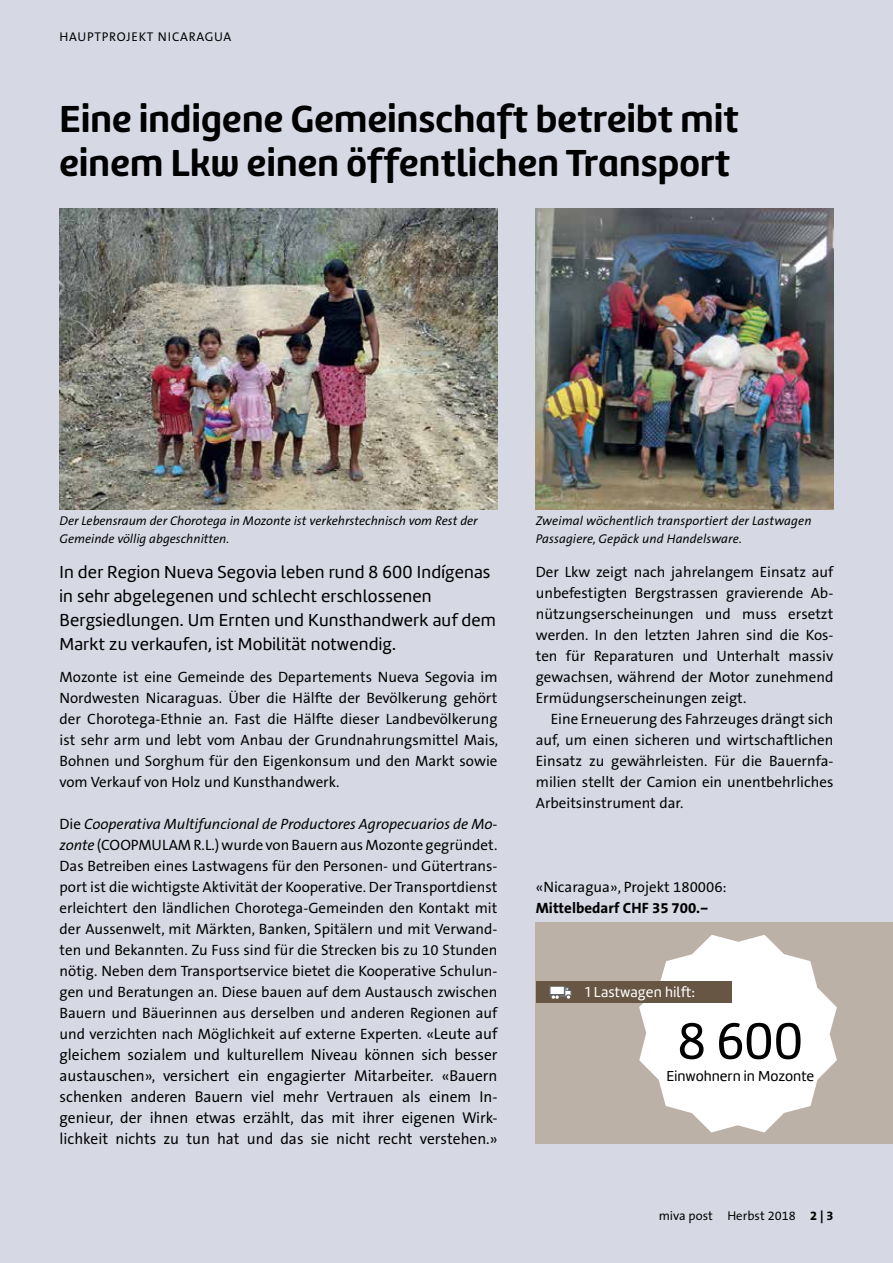
<style>
.page{position:relative;width:893px;height:1263px;background:#d6d8e4}
.page>*{position:absolute;margin:0;border:0;box-sizing:border-box;transform-origin:0 0}
.t1{font:52.5px "Marine Rounded Regular";color:#000}
.t2{font:39px/44.2px "Marine Rounded UP Bold";letter-spacing:.005em;color:#000}
.t3{font:18px/24px "Marine Rounded Regular";letter-spacing:.01em;color:#000}
.t4{font:15.75px/21px "The Sans Office LF";color:#000;text-align:justify}
.t5{font:15px/21px "The Sans Office LF";color:#000;text-align:justify}
.t6{font:700 15px "The Sans Office LF";color:#000}
.t7{font:15px "Marine Rounded Regular";color:#000}
.t8{font:15px "Marine Rounded Regular";letter-spacing:.01em;color:#fff}
.t9{font:italic 12.75px/17.2px "The Sans Office LF";color:#000}
.t10{font:12.75px "The Sans Office LF";letter-spacing:.045em;color:#000}
.t11{font:12.75px "The Sans Office LF";color:#000}
.s1{font-style:italic}
.s2{font-size:15.75px}
.s3{font-weight:700}
</style>
<div class="page">
<div style="left:536px;top:923px;width:357px;height:221px;background:#bbb1a7"></div>
<svg style="left:639px;top:935px;width:198px;height:197px"></svg>
<div style="left:536px;top:982px;width:195px;height:21px;background:#675643"></div>
<img style="left:60px;top:209px;width:437px;height:301px">
<img style="left:536px;top:209px;width:297px;height:301px">
<svg style="left:549px;top:986px;width:23px;height:13px"></svg>
<p class="t10" style="left:60px;top:29px;width:173px">HAUPTPROJEKT NICARAGUA</p>
<h2 class="t2" style="left:60px;top:96px;width:681px">Eine indigene Gemeinschaft betreibt mit einem Lkw einen öffentlichen Transport</h2>
<p class="t9" style="left:60px;top:512px;width:420px">Der Lebensraum der Chorotega in Mozonte ist verkehrstechnisch vom Rest der<br>Gemeinde völlig abgeschnitten.</p>
<p class="t9" style="left:536px;top:512px;width:277px">Zweimal wöchentlich transportiert der Lastwagen<br>Passagiere, Gepäck und Handelsware.</p>
<p class="t5" style="left:536px;top:561px;width:299px">Der Lkw zeigt nach jahrelangem Einsatz auf unbefestigten Bergstrassen gravierende Ab&shy;nützungserscheinungen und muss ersetzt werden. In den letzten Jahren sind die Kos&shy;ten für Reparaturen und Unterhalt massiv gewachsen, während der Motor zunehmend Ermüdungserscheinungen zeigt.</p>
<p class="t5" style="left:536px;top:708px;width:299px;text-indent:15px">Eine Erneuerung des Fahrzeuges drängt sich auf, um einen sicheren und wirtschaftlichen Einsatz zu gewährleisten. Für die Bauernfa&shy;milien stellt der Camion ein unentbehrliches Arbeitsinstrument dar.</p>
<p class="t3" style="left:60px;top:560px;width:438px">In der Region Nueva Segovia leben rund 8 600 Indígenas in sehr abgelegenen und schlecht erschlossenen Bergsiedlungen. Um Ernten und Kunsthandwerk auf dem Markt zu verkaufen, ist Mobilität notwendig.</p>
<p class="t5" style="left:60px;top:666px;width:440px">Mozonte ist eine Gemeinde des Departements Nueva Segovia im Nordwesten Nicaraguas. Über die Hälfte der Bevölkerung gehört der Chorotega-Ethnie an. Fast die Hälfte dieser Landbevölkerung ist sehr arm und lebt vom Anbau der Grundnahrungsmittel Mais, Bohnen und Sorghum für den Eigenkonsum und den Markt sowie vom Verkauf von Holz und Kunsthandwerk.</p>
<p class="t5" style="left:60px;top:813px;width:439px">Die <span class="s1">Cooperativa Multifuncional de Productores Agropecuarios de Mo&shy;zonte</span> (COOPMULAM R.L.) wurde von Bauern aus Mozonte gegründet.<br>Das Betreiben eines Lastwagens für den Personen- und Gütertrans&shy;port ist die wichtigste Aktivität der Kooperative. Der Transportdienst erleichtert den ländlichen Chorotega-Gemeinden den Kontakt mit der Aussenwelt, mit Märkten, Banken, Spitälern und mit Verwand&shy;ten und Bekannten. Zu Fuss sind für die Strecken bis zu 10 Stunden nötig. Neben dem Transportservice bietet die Kooperative Schulun&shy;gen und Beratungen an. Diese bauen auf dem Austausch zwischen Bauern und Bäuerinnen aus derselben und anderen Regionen auf und verzichten nach Möglichkeit auf externe Experten. <span class="s2">«Leute auf</span></p>
<p class="t4" style="left:60px;top:1044px;width:439px">gleichem sozialem und kulturellem Niveau können sich besser austauschen», versichert ein engagierter Mitarbeiter. «Bauern schenken anderen Bauern viel mehr Vertrauen als einem In&shy;genieur, der ihnen etwas erzählt, das mit ihrer eigenen Wirk&shy;lichkeit nichts zu tun hat und das sie nicht recht verstehen.»</p>
<p class="t5" style="left:536px;top:876px;width:192px">«Nicaragua», Projekt 180006:</p>
<p class="t6" style="left:536px;top:898px;width:174px">Mittelbedarf CHF 35 700.–</p>
<p class="t8" style="left:585px;top:982px;width:112px">1 Lastwagen hilft:</p>
<h1 class="t1" style="left:677px;top:1008px;width:127px">8 600</h1>
<p class="t7" style="left:666px;top:1067px;width:149px">Einwohnern in Mozonte</p>
<p class="t11" style="left:659px;top:1208px;width:176px">miva post Herbst 2018 <span class="s3">2 | 3</span></p>
</div>
